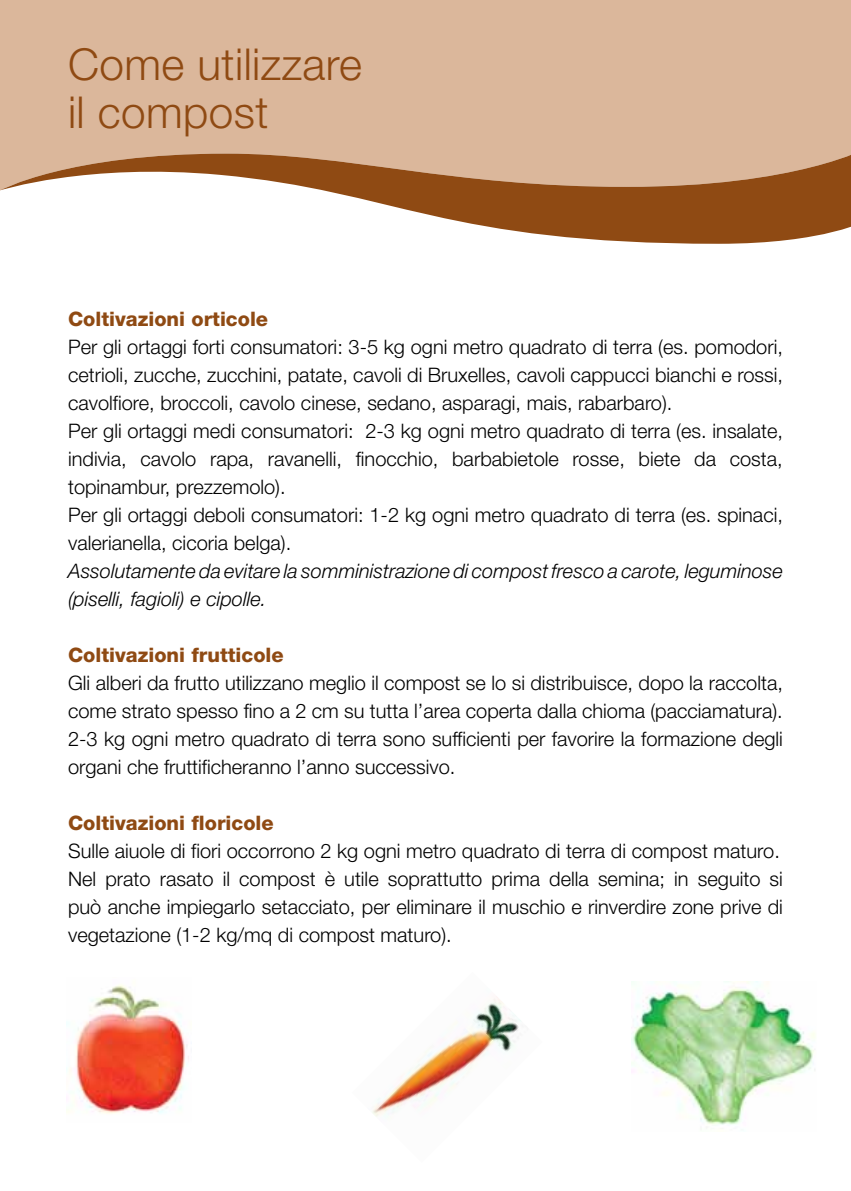
<style>
.page{position:relative;width:851px;height:1191px;background:#fff}
.page>*{position:absolute;margin:0;border:0;box-sizing:border-box;transform-origin:0 0}
.t1{font:300 44px/48px "Helvetica Neue LT Std";letter-spacing:.01em;color:#8f4a13}
.t2{font:300 20px/28px "Helvetica Neue LT Std";color:#000}
.t3{font:italic 300 20px/28px "Helvetica Neue LT Std";color:#000}
.t4{font:800 20px "Helvetica Neue LT Std";color:#8f4a13}
</style>
<div class="page">
<div style="left:0;top:0;width:850px;height:147px;background:#dbb79b"></div>
<svg style="left:0;top:147px;width:850px;height:97px"></svg>
<img style="left:67px;top:984px;width:122px;height:130px">
<img style="left:372px;top:996px;width:149px;height:121px">
<img style="left:631px;top:981px;width:184px;height:144px">
<h1 class="t1" style="left:68px;top:39px;width:295px">Come utilizzare il compost</h1>
<p class="t4" style="left:68px;top:307px;width:201px">Coltivazioni orticole</p>
<p class="t2" style="left:68px;top:333px;width:716px">Per gli ortaggi forti consumatori: 3-5 kg ogni metro quadrato di terra (es. pomodori, cetrioli, zucche, zucchini, patate, cavoli di Bruxelles, cavoli cappucci bianchi e rossi, cavolfiore, broccoli, cavolo cinese, sedano, asparagi, mais, rabarbaro).<br>Per gli ortaggi medi consumatori: 2-3 kg ogni metro quadrato di terra (es. insalate, indivia, cavolo rapa, ravanelli, finocchio, barbabietole rosse, biete da costa, topinambur, prezzemolo).<br>Per gli ortaggi deboli consumatori: 1-2 kg ogni metro quadrato di terra (es. spinaci, valerianella, cicoria belga).</p>
<p class="t3" style="left:68px;top:557px;width:716px">Assolutamente da evitare la somministrazione di compost fresco a carote, leguminose (piselli, fagioli) e cipolle.</p>
<p class="t4" style="left:68px;top:643px;width:217px">Coltivazioni frutticole</p>
<p class="t2" style="left:68px;top:669px;width:716px;text-align:justify">Gli alberi da frutto utilizzano meglio il compost se lo si distribuisce, dopo la raccolta, come strato spesso fino a 2 cm su tutta l’area coperta dalla chioma (pacciamatura).<br>2-3 kg ogni metro quadrato di terra sono sufficienti per favorire la formazione degli organi che fruttificheranno l’anno successivo.</p>
<p class="t4" style="left:68px;top:811px;width:207px">Coltivazioni floricole</p>
<p class="t2" style="left:68px;top:837px;width:716px">Sulle aiuole di fiori occorrono 2 kg ogni metro quadrato di terra di compost maturo.<br>Nel prato rasato il compost è utile soprattutto prima della semina; in seguito si può anche impiegarlo setacciato, per eliminare il muschio e rinverdire zone prive di vegetazione (1-2 kg/mq di compost maturo).</p>
</div>
